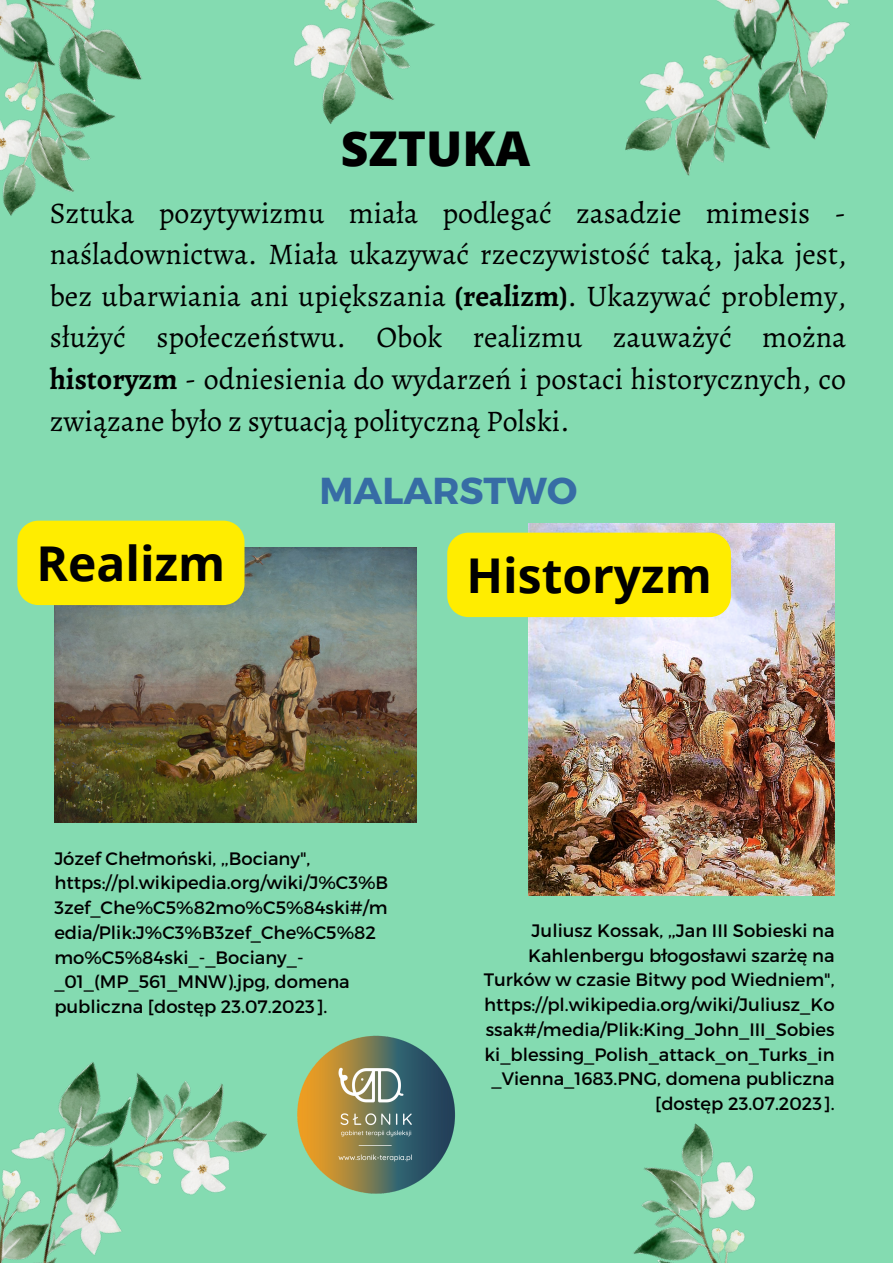
<style>
.page{position:relative;width:893px;height:1264px;background:#fff}
.page>*{position:absolute;margin:0;border:0;box-sizing:border-box;transform-origin:0 0}
.t1{font:700 48px "Open Sans";color:#000}
.t2{font:800 48px "Open Sans";color:#000}
.t3{font:700 37.5px "Montserrat";color:#376ca5}
.t4{font:30px/41.5px "Alegreya";color:#000;text-align:justify}
.t5{font:18px/24.8px "Montserrat";color:#000}
.s1{font-weight:700}
</style>
<div class="page">
<div style="left:0;top:0;width:892px;height:1262px;background:#84dbb1"></div>
<img style="left:0;top:0;width:142px;height:216px">
<img style="left:297px;top:1035px;width:158px;height:159px">
<img style="left:293px;top:0;width:142px;height:124px">
<img style="left:625px;top:0;width:225px;height:176px">
<img style="left:633px;top:1123px;width:123px;height:139px">
<img style="left:0;top:1062px;width:267px;height:200px">
<img style="left:54px;top:547px;width:362px;height:275px">
<img style="left:528px;top:523px;width:306px;height:372px">
<div style="left:17px;top:520px;width:227px;height:85px;background:#ffed00"></div>
<div style="left:447px;top:532px;width:283px;height:85px;background:#ffed00"></div>
<p class="t2" style="left:341px;top:115px;width:191px">SZTUKA</p>
<p class="t4" style="left:50px;top:192px;width:798px">Sztuka pozytywizmu miała podlegać zasadzie mimesis - naśladownictwa. Miała ukazywać rzeczywistość taką, jaka jest, bez ubarwiania ani upiększania <span class="s1">(realizm)</span>. Ukazywać problemy, służyć społeczeństwu. Obok realizmu zauważyć można <span class="s1">historyzm</span> - odniesienia do wydarzeń i postaci historycznych, co związane było z sytuacją polityczną Polski.</p>
<p class="t3" style="left:319px;top:466px;width:259px">MALARSTWO</p>
<p class="t1" style="left:37px;top:529px;width:190px">Realizm</p>
<p class="t1" style="left:466px;top:541px;width:247px">Historyzm</p>
<p class="t5" style="left:54px;top:844px;width:335px">Józef Chełmoński, ,,Bociany", https://pl.wikipedia.org/wiki/J%C3%B 3zef_Che%C5%82mo%C5%84ski#/m edia/Plik:J%C3%B3zef_Che%C5%82 mo%C5%84ski_-_Bociany_- _01_(MP_561_MNW).jpg, domena publiczna [dostęp 23.07.2023].</p>
<p class="t5" style="left:483px;top:917px;width:352px;text-align:right">Juliusz Kossak, ,,Jan III Sobieski na Kahlenbergu błogosławi szarżę na Turków w czasie Bitwy pod Wiedniem", https://pl.wikipedia.org/wiki/Juliusz_Ko ssak#/media/Plik:King_John_III_Sobies ki_blessing_Polish_attack_on_Turks_in _Vienna_1683.PNG, domena publiczna [dostęp 23.07.2023].</p>
</div>
